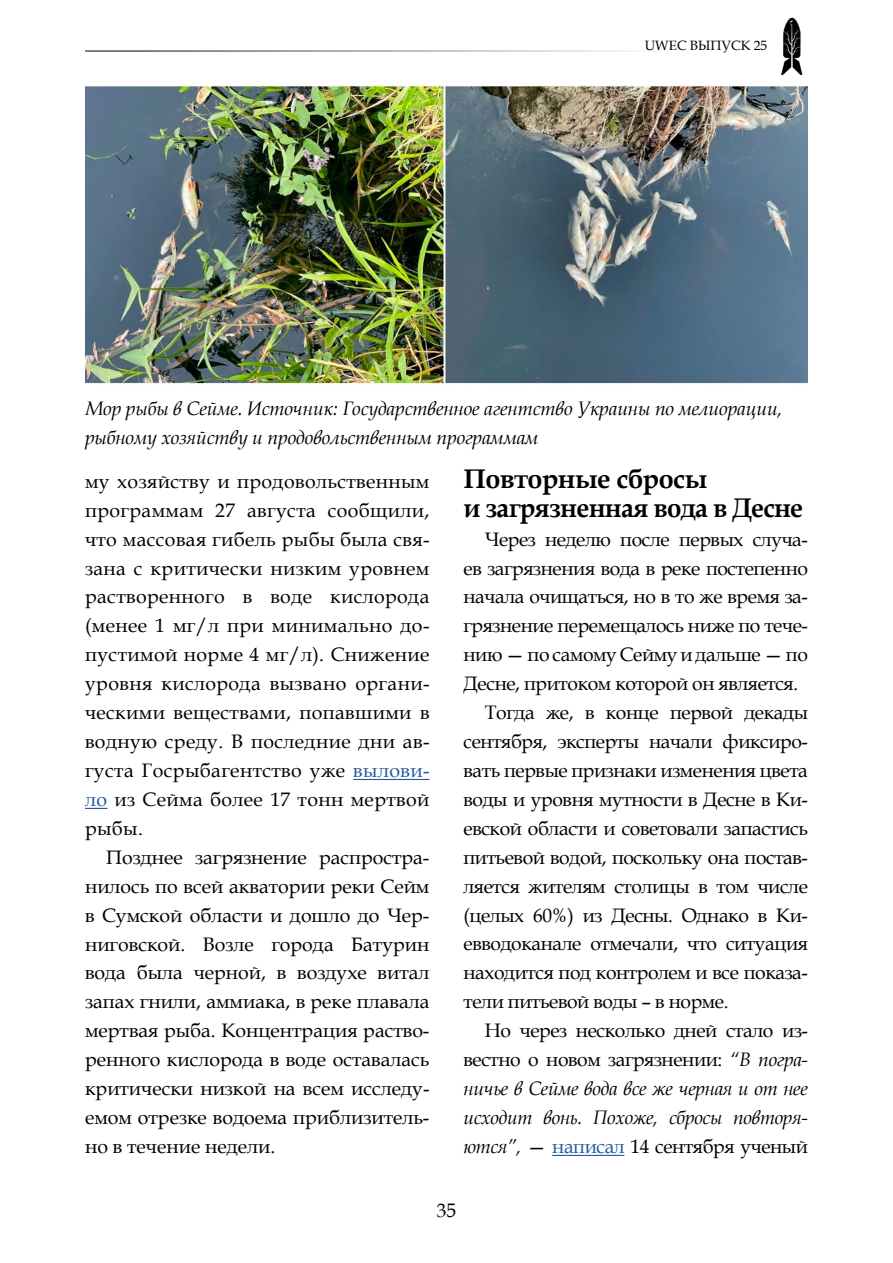
<style>
.page{position:relative;width:893px;height:1263px;background:#fff}
.page>*{position:absolute;margin:0;border:0;box-sizing:border-box;transform-origin:0 0}
.t1{font:700 27px/29px "Book Antiqua";letter-spacing:-.03em;color:#000}
.t2{font:19.5px/29px "Book Antiqua";letter-spacing:-.02em;color:#000;text-align:justify}
.t3{font:italic 19.5px/29px "Book Antiqua";letter-spacing:-.01em;color:#000}
.t4{font:13.5px "Book Antiqua";color:#000}
.s1{color:#275b9b}
.s2{font-style:italic}
</style>
<div class="page">
<hr style="left:85px;top:51px;width:686px;height:1px;background:#000">
<img style="left:781px;top:17px;width:22px;height:57px">
<hr style="left:353px;top:779px;width:76px;height:1px;background:#275b9b">
<svg style="left:85px;top:808px;width:22px;height:1px"></svg>
<hr style="left:552px;top:1155px;width:72px;height:1px;background:#275b9b">
<img style="left:85px;top:85px;width:723px;height:300px">
<p class="t4" style="left:645px;top:36px;width:124px">UWEC ВЫПУСК 25</p>
<p class="t3" style="left:85px;top:394px;width:699px">Мор рыбы в Сейме. Источник: Государственное агентство Украины по мелиорации, рыбному хозяйству и продовольственным программам</p>
<p class="t2" style="left:85px;top:466px;width:346px">му хозяйству и продовольственным программам 27 августа сообщили, что массовая гибель рыбы была свя&shy;зана с критически низким уровнем растворенного в воде кислорода (менее 1 мг/л при минимально до&shy;пустимой норме 4 мг/л). Снижение уровня кислорода вызвано органи&shy;ческими веществами, попавшими в водную среду. В последние дни ав&shy;густа Госрыбагентство уже <span class="s1">вылови&shy;ло</span> из Сейма более 17 тонн мертвой рыбы.</p>
<p class="t2" style="left:85px;top:842px;width:346px;text-indent:21px">Позднее загрязнение распростра&shy;нилось по всей акватории реки Сейм в Сумской области и дошло до Чер&shy;ниговской. Возле города Батурин вода была черной, в воздухе витал запах гнили, аммиака, в реке плавала мертвая рыба. Концентрация раство&shy;ренного кислорода в воде оставалась критически низкой на всем исследу&shy;емом отрезке водоема приблизитель&shy;но в течение недели.</p>
<h1 class="t1" style="left:463px;top:464px;width:341px">Повторные сбросы<br>и загрязненная вода в Десне</h1>
<p class="t2" style="left:485px;top:524px;width:325px">Через неделю после первых случа-</p>
<p class="t2" style="left:463px;top:553px;width:346px">ев загрязнения вода в реке постепенно</p>
<p class="t2" style="left:463px;top:582px;width:346px">начала очищаться, но в то же время за-</p>
<p class="t2" style="left:463px;top:611px;width:346px">грязнение перемещалось ниже по тече-</p>
<p class="t2" style="left:463px;top:640px;width:346px">нию — по самому Сейму и дальше — по</p>
<p class="t2" style="left:463px;top:669px;width:336px">Десне, притоком которой он является.</p>
<p class="t2" style="left:485px;top:697px;width:325px">Тогда же, в конце первой декады</p>
<p class="t2" style="left:463px;top:726px;width:346px">сентября, эксперты начали фиксиро-</p>
<p class="t2" style="left:463px;top:755px;width:346px">вать первые признаки изменения цвета</p>
<p class="t2" style="left:463px;top:784px;width:346px">воды и уровня мутности в Десне в Ки-</p>
<p class="t2" style="left:463px;top:813px;width:346px">евской области и советовали запастись</p>
<p class="t2" style="left:463px;top:842px;width:346px">питьевой водой, поскольку она постав-</p>
<p class="t2" style="left:463px;top:871px;width:346px">ляется жителям столицы в том числе</p>
<p class="t2" style="left:463px;top:900px;width:346px">(целых 60%) из Десны. Однако в Ки-</p>
<p class="t2" style="left:463px;top:929px;width:346px">евводоканале отмечали, что ситуация</p>
<p class="t2" style="left:463px;top:958px;width:346px">находится под контролем и все показа-</p>
<p class="t2" style="left:463px;top:987px;width:267px">тели питьевой воды – в норме.</p>
<p class="t2" style="left:485px;top:1016px;width:325px">Но через несколько дней стало из-</p>
<p class="t2" style="left:463px;top:1044px;width:346px">вестно о новом загрязнении: <span class="s2">“В погра-</span></p>
<p class="t3" style="left:463px;top:1073px;width:346px">ничье в Сейме вода все же черная и от нее</p>
<p class="t3" style="left:463px;top:1102px;width:346px">исходит вонь. Похоже, сбросы повторя-</p>
<p class="t2" style="left:463px;top:1131px;width:346px"><span class="s2">ются”,</span> — <span class="s1">написал</span> 14 сентября ученый</p>
<p class="t2" style="left:437px;top:1195px;width:21px">35</p>
</div>
